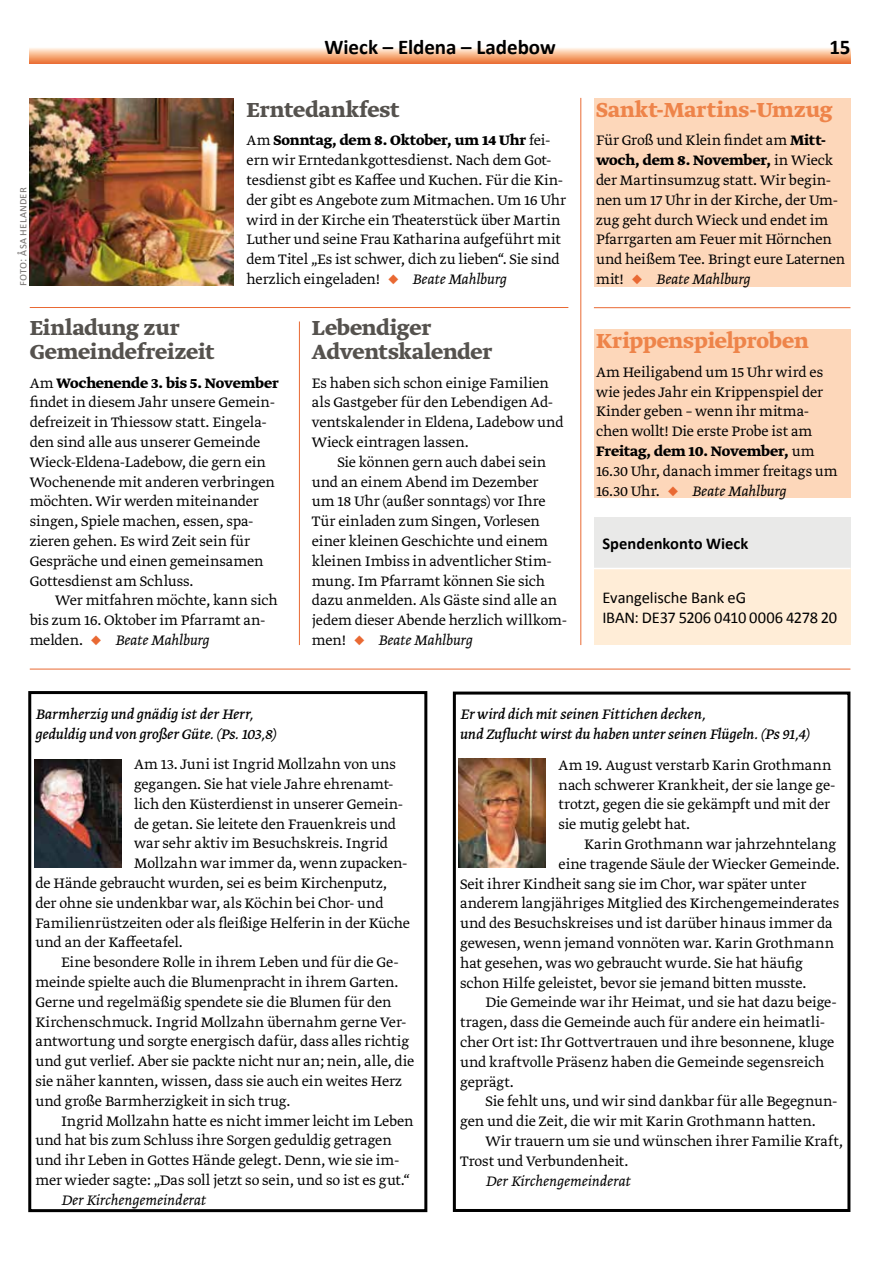
<style>
.page{position:relative;width:893px;height:1263px;background:#fff}
.page>*{position:absolute;margin:0;border:0;box-sizing:border-box;transform-origin:0 0}
.t1{font:700 24px/24px "Greta Text Std";letter-spacing:-.005em;color:#55524e}
.t2{font:700 24px "Greta Text Std";color:#ee844a}
.t3{font:700 21px "Calibri";letter-spacing:-.005em;color:#000}
.t4{font:16.5px/19.8px "Calibri";letter-spacing:-.015em;color:#000}
.t5{font:700 16.5px "Calibri";color:#000}
.t6{font:300 16.2px/19.8px "Greta Text Std";letter-spacing:-.005em;color:#000}
.t7{font:italic 16.2px/19.8px "Greta Text Std";color:#000}
.t8{font:italic 300 16.2px "Greta Text Std";letter-spacing:.005em;color:#000}
.t9{font:12px "Calibri";letter-spacing:.01em;color:#7f7c7a}
.s1{font-weight:700}
.s2{color:#e96933}
.s3{font-style:italic}
.s4{font-style:normal}
</style>
<div class="page">
<svg style="left:30px;top:48px;width:820px;height:16px"></svg>
<div style="left:594px;top:517px;width:256px;height:51px;background:#e9e9e8"></div>
<div style="left:594px;top:568px;width:256px;height:77px;background:#ffedd7"></div>
<hr style="left:594px;top:568px;width:256px;height:1px;background:#fff">
<div style="left:594px;top:98px;width:256px;height:188px;background:#fdd7ba"></div>
<hr style="left:30px;top:669px;width:820px;height:1px;background:#e96933">
<hr style="left:299px;top:321px;width:1px;height:324px;background:#e96933">
<div style="left:28px;top:691px;width:399px;height:521px;border:3px solid #000"></div>
<div style="left:453px;top:691px;width:397px;height:521px;border:3px solid #000"></div>
<img style="left:459px;top:758px;width:87px;height:110px">
<img style="left:34px;top:759px;width:87px;height:109px">
<hr style="left:30px;top:307px;width:538px;height:1px;background:#e96933">
<hr style="left:580px;top:98px;width:1px;height:547px;background:#e96933">
<div style="left:594px;top:329px;width:256px;height:169px;background:#fdd7ba"></div>
<img style="left:30px;top:98px;width:204px;height:188px">
<hr style="left:594px;top:307px;width:256px;height:1px;background:#e96933">
<p class="t9" style="left:15px;top:286px;width:100px;rotate:-90deg">foto: åsa helander</p>
<p class="t3" style="left:324px;top:34px;width:233px">Wieck – Eldena – Ladebow</p>
<p class="t3" style="left:829px;top:34px;width:23px">15</p>
<h1 class="t1" style="left:247px;top:99px;width:155px">Erntedankfest</h1>
<p class="t6" style="left:247px;top:131px;width:321px">Am <span class="s1">Sonntag, dem 8. Oktober, um 14 Uhr</span> fei&shy;ern wir Erntedankgottesdienst. Nach dem Got&shy;tesdienst gibt es Kaffee und Kuchen. Für die Kin&shy;der gibt es Angebote zum Mitmachen. Um 16 Uhr wird in der Kirche ein Theaterstück über Martin Luther und seine Frau Katharina aufgeführt mit dem Titel „Es ist schwer, dich zu lieben“. Sie sind herzlich eingeladen! <span class="s2">◆</span> <span class="s3">Beate Mahlburg</span></p>
<h1 class="t2" style="left:596px;top:96px;width:238px">Sankt-Martins-Umzug</h1>
<p class="t6" style="left:596px;top:131px;width:251px">Für Groß und Klein findet am <span class="s1">Mitt&shy;woch, dem 8. November,</span> in Wieck der Martinsumzug statt. Wir begin&shy;nen um 17 Uhr in der Kirche, der Um&shy;zug geht durch Wieck und endet im Pfarrgarten am Feuer mit Hörnchen und heißem Tee. Bringt eure Laternen</p>
<p class="t8" style="left:596px;top:270px;width:156px"><span class="s4">mit!</span> <span class="s2">◆</span> Beate Mahlburg</p>
<h1 class="t1" style="left:30px;top:317px;width:186px">Einladung zur<br>Gemeindefreizeit</h1>
<p class="t6" style="left:30px;top:374px;width:251px">Am <span class="s1">Wochenende 3. bis 5. November </span>findet in diesem Jahr unsere Gemein&shy;defreizeit in Thiessow statt. Eingela&shy;den sind alle aus unserer Gemeinde Wieck-Eldena-Ladebow, die gern ein Wochenende mit anderen verbringen möchten. Wir werden miteinander singen, Spiele machen, essen, spa&shy;zieren gehen. Es wird Zeit sein für Gespräche und einen gemeinsamen Gottesdienst am Schluss.</p>
<p class="t6" style="left:30px;top:591px;width:250px;text-indent:26px">Wer mitfahren möchte, kann sich bis zum 16. Oktober im Pfarramt an&shy;melden. <span class="s2">◆</span> <span class="s3">Beate Mahlburg</span></p>
<h1 class="t1" style="left:312px;top:317px;width:182px">Lebendiger<br>Adventskalender</h1>
<p class="t6" style="left:312px;top:374px;width:253px">Es haben sich schon einige Familien als Gastgeber für den Lebendigen Ad&shy;ventskalender in Eldena, Ladebow und Wieck eintragen lassen.</p>
<p class="t6" style="left:312px;top:453px;width:257px;text-indent:26px">Sie können gern auch dabei sein und an einem Abend im Dezember<br>um 18 Uhr (außer sonntags) vor Ihre Tür einladen zum Singen, Vorlesen einer kleinen Geschichte und einem kleinen Imbiss in adventlicher Stim&shy;mung. Im Pfarramt können Sie sich dazu anmelden. Als Gäste sind alle an jedem dieser Abende herzlich willkom&shy;men! <span class="s2">◆</span> <span class="s3">Beate Mahlburg</span></p>
<h1 class="t2" style="left:596px;top:327px;width:214px">Krippenspielproben</h1>
<p class="t6" style="left:596px;top:363px;width:243px">Am Heiligabend um 15 Uhr wird es wie jedes Jahr ein Krippenspiel der<br>Kinder geben – wenn ihr mitma&shy;chen wollt! Die erste Probe ist am<br><span class="s1">Freitag, dem 10. November,</span> um<br>16.30 Uhr, danach immer freitags um<br>16.30 Uhr. <span class="s2">◆</span> <span class="s3">Beate Mahlburg</span></p>
<p class="t5" style="left:602px;top:533px;width:147px">Spendenkonto Wieck</p>
<p class="t4" style="left:602px;top:587px;width:236px">Evangelische Bank eG<br>IBAN: DE37 5206 0410 0006 4278 20</p>
<p class="t7" style="left:36px;top:705px;width:242px">Barmherzig und gnädig ist der Herr, geduldig und von großer Güte. (Ps. 103,8)</p>
<p class="t6" style="left:134px;top:755px;width:264px">Am 13. Juni ist Ingrid Mollzahn von uns</p>
<p class="t6" style="left:134px;top:775px;width:261px">gegangen. Sie hat viele Jahre ehrenamt-</p>
<p class="t6" style="left:134px;top:795px;width:271px">lich den Küsterdienst in unserer Gemein-</p>
<p class="t6" style="left:134px;top:815px;width:264px">de getan. Sie leitete den Frauenkreis und</p>
<p class="t6" style="left:134px;top:834px;width:256px">war sehr aktiv im Besuchskreis. Ingrid</p>
<p class="t6" style="left:134px;top:854px;width:275px">Mollzahn war immer da, wenn zupacken-</p>
<p class="t6" style="left:36px;top:874px;width:353px">de Hände gebraucht wurden, sei es beim Kirchenputz,</p>
<p class="t6" style="left:36px;top:894px;width:350px">der ohne sie undenkbar war, als Köchin bei Chor- und</p>
<p class="t6" style="left:36px;top:914px;width:376px">Familienrüstzeiten oder als fleißige Helferin in der Küche</p>
<p class="t6" style="left:36px;top:933px;width:149px">und an der Kaffeetafel.</p>
<p class="t6" style="left:61px;top:953px;width:339px">Eine besondere Rolle in ihrem Leben und für die Ge-</p>
<p class="t6" style="left:36px;top:973px;width:365px">meinde spielte auch die Blumenpracht in ihrem Garten.</p>
<p class="t6" style="left:36px;top:993px;width:357px">Gerne und regelmäßig spendete sie die Blumen für den</p>
<p class="t6" style="left:36px;top:1013px;width:372px">Kirchenschmuck. Ingrid Mollzahn übernahm gerne Ver-</p>
<p class="t6" style="left:36px;top:1032px;width:375px">antwortung und sorgte energisch dafür, dass alles richtig</p>
<p class="t6" style="left:36px;top:1052px;width:380px">und gut verlief. Aber sie packte nicht nur an; nein, alle, die</p>
<p class="t6" style="left:36px;top:1072px;width:368px">sie näher kannten, wissen, dass sie auch ein weites Herz</p>
<p class="t6" style="left:36px;top:1092px;width:256px">und große Barmherzigkeit in sich trug.</p>
<p class="t6" style="left:61px;top:1112px;width:354px">Ingrid Mollzahn hatte es nicht immer leicht im Leben</p>
<p class="t6" style="left:36px;top:1131px;width:358px">und hat bis zum Schluss ihre Sorgen geduldig getragen</p>
<p class="t6" style="left:36px;top:1151px;width:365px">und ihr Leben in Gottes Hände gelegt. Denn, wie sie im-</p>
<p class="t6" style="left:36px;top:1171px;width:376px">mer wieder sagte: „Das soll jetzt so sein, und so ist es gut.“</p>
<p class="t8" style="left:61px;top:1191px;width:147px">Der Kirchengemeinderat</p>
<p class="t7" style="left:460px;top:705px;width:351px">Er wird dich mit seinen Fittichen decken,<br>und Zuflucht wirst du haben unter seinen Flügeln. (Ps 91,4)</p>
<p class="t6" style="left:559px;top:756px;width:278px">Am 19. August verstarb Karin Grothmann nach schwerer Krankheit, der sie lange ge&shy;trotzt, gegen die sie gekämpft und mit der sie mutig gelebt hat.</p>
<p class="t6" style="left:584px;top:835px;width:254px">Karin Grothmann war jahrzehntelang</p>
<p class="t6" style="left:559px;top:855px;width:283px">eine tragende Säule der Wiecker Gemeinde.</p>
<p class="t6" style="left:460px;top:875px;width:348px">Seit ihrer Kindheit sang sie im Chor, war später unter</p>
<p class="t6" style="left:460px;top:894px;width:381px">anderem langjähriges Mitglied des Kirchengemeinderates</p>
<p class="t6" style="left:460px;top:914px;width:374px">und des Besuchskreises und ist darüber hinaus immer da</p>
<p class="t6" style="left:460px;top:934px;width:375px">gewesen, wenn jemand vonnöten war. Karin Grothmann</p>
<p class="t6" style="left:460px;top:954px;width:344px">hat gesehen, was wo gebraucht wurde. Sie hat häufig</p>
<p class="t6" style="left:460px;top:973px;width:348px">schon Hilfe geleistet, bevor sie jemand bitten musste.</p>
<p class="t6" style="left:486px;top:993px;width:353px">Die Gemeinde war ihr Heimat, und sie hat dazu beige-</p>
<p class="t6" style="left:460px;top:1013px;width:366px">tragen, dass die Gemeinde auch für andere ein heimatli-</p>
<p class="t6" style="left:460px;top:1033px;width:376px">cher Ort ist: Ihr Gottvertrauen und ihre besonnene, kluge</p>
<p class="t6" style="left:460px;top:1053px;width:366px">und kraftvolle Präsenz haben die Gemeinde segensreich</p>
<p class="t6" style="left:460px;top:1073px;width:55px">geprägt.</p>
<p class="t6" style="left:486px;top:1092px;width:353px">Sie fehlt uns, und wir sind dankbar für alle Begegnun-</p>
<p class="t6" style="left:460px;top:1112px;width:357px">gen und die Zeit, die wir mit Karin Grothmann hatten.</p>
<p class="t6" style="left:486px;top:1132px;width:359px">Wir trauern um sie und wünschen ihrer Familie Kraft,</p>
<p class="t6" style="left:460px;top:1152px;width:170px">Trost und Verbundenheit.</p>
<p class="t8" style="left:486px;top:1171px;width:147px">Der Kirchengemeinderat</p>
</div>
